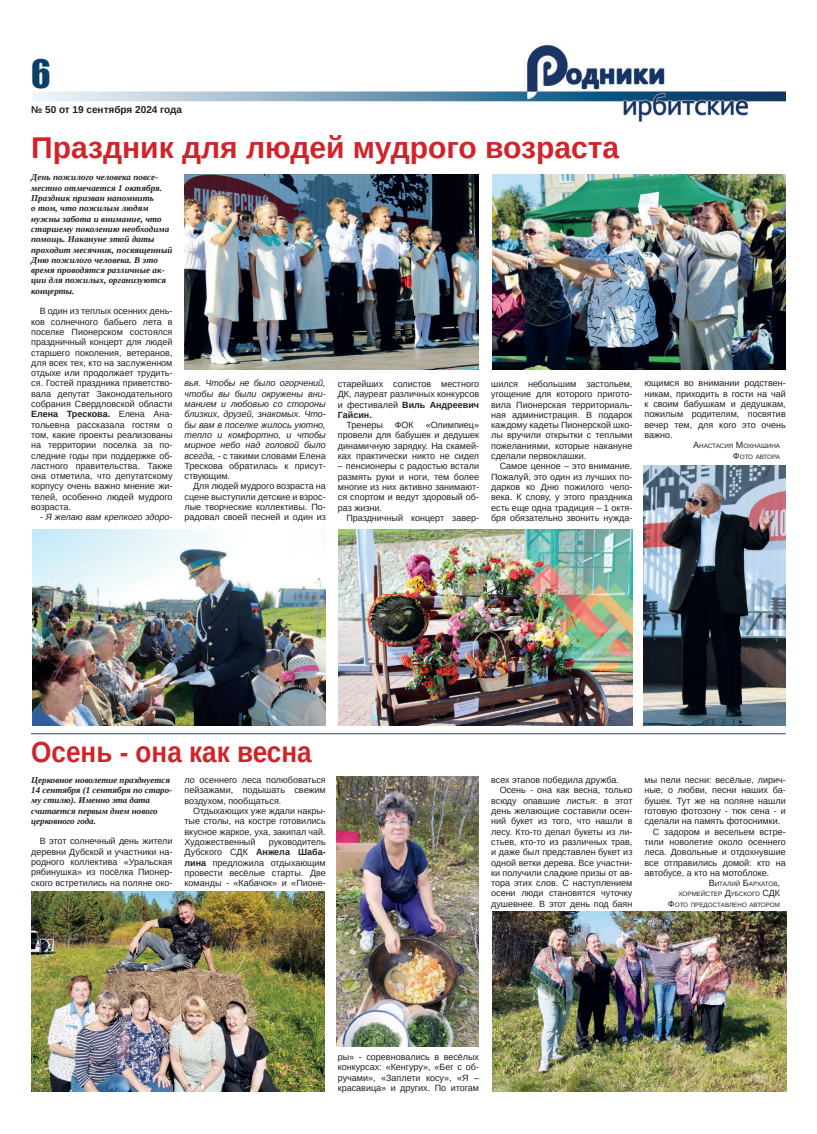
<style>
.page{position:relative;width:817px;height:1134px;background:#fff}
.page>*{position:absolute;margin:0;border:0;box-sizing:border-box;transform-origin:0 0}
.t1{font:36px "Impact";color:#0a3f67}
.t2{font:700 30px "Liberation Sans";color:#d1232a}
.t3{font:700 29px "Liberation Sans";color:#d1232a;scale:.9 1}
.t4{font:700 10px "Liberation Sans";color:#231f20}
.t5{font:9px/10.3px "Liberation Sans";color:#231f20;text-align:justify}
.t6{font:italic 700 9px/10.3px "Liberation Serif";letter-spacing:.01em;color:#231f20}
.t7{font:italic 9px/10.3px "Liberation Sans";color:#231f20;text-align:justify}
.t8{font:6.3px/10.3px "Liberation Sans";color:#231f20;text-align:right}
.s1{font-weight:700}
.s2{font-style:normal}
.s3{font-size:9px}
</style>
<div class="page">
<img style="left:33px;top:43px;width:752px;height:80px">
<img style="left:184px;top:174px;width:294px;height:196px">
<img style="left:492px;top:174px;width:293px;height:196px">
<hr style="left:31px;top:733px;width:754px;height:1px;background:#253f8e">
<img style="left:32px;top:530px;width:293px;height:195px">
<img style="left:339px;top:530px;width:293px;height:195px">
<img style="left:643px;top:465px;width:142px;height:260px">
<img style="left:336px;top:776px;width:142px;height:271px">
<img style="left:492px;top:912px;width:294px;height:179px">
<img style="left:31px;top:891px;width:294px;height:200px">
<h1 class="t1" style="left:31px;top:55px;width:21px">6</h1>
<p class="t4" style="left:31px;top:102px;width:152px">№ 50 от 19 сентября 2024 года</p>
<h2 class="t2" style="left:31px;top:127px;width:589px">Праздник для людей мудрого возраста</h2>
<p class="t6" style="left:31px;top:172px;width:143px">День пожилого человека повсе&shy;местно отмечается 1 октября.<br>Праздник призван напомнить<br>о том, что пожилым людям нужны забота и внимание, что старшему поколению необходима помощь. Накануне этой даты проходит месячник, посвященный<br>Дню пожилого человека. В это время проводятся различные ак&shy;ции для пожилых, организуются концерты.</p>
<p class="t5" style="left:31px;top:306px;width:143px;text-indent:9px">В один из теплых осенних день&shy;ков солнечного бабьего лета в поселке Пионерском состоялся праздничный концерт для людей старшего поколения, ветеранов, для всех тех, кто на заслуженном отдыхе или продолжает трудить&shy;ся. Гостей праздника приветство&shy;вала депутат Законодательного собрания Свердловской области <span class="s1">Елена Трескова.</span> Елена Ана&shy;тольевна рассказала гостям о том, какие проекты реализованы на территории поселка за по&shy;следние годы при поддержке об&shy;ластного правительства. Также она отметила, что депутатскому корпусу очень важно мнение жи&shy;телей, особенно людей мудрого возраста.</p>
<p class="t7" style="left:40px;top:512px;width:134px">- Я желаю вам крепкого здоро-</p>
<p class="t7" style="left:184px;top:378px;width:143px">вья. Чтобы не было огорчений, чтобы вы были окружены вни&shy;манием и любовью со стороны близких, друзей, знакомых. Что&shy;бы вам в поселке жилось уютно, тепло и комфортно, и чтобы мирное небо над головой было всегда, <span class="s2">- с такими словами Елена Трескова обратилась к присут&shy;ствующим.</span></p>
<p class="t5" style="left:184px;top:481px;width:143px;text-indent:9px">Для людей мудрого возраста на сцене выступили детские и взрос&shy;лые творческие коллективы. По&shy;радовал своей песней и один из</p>
<p class="t5" style="left:338px;top:379px;width:143px">старейших солистов местного ДК, лауреат различных конкурсов и фестивалей <span class="s1">Виль Андреевич Гайсин.</span></p>
<p class="t5" style="left:346px;top:420px;width:38px">Тренеры</p>
<p class="t5" style="left:394px;top:420px;width:21px">ФОК</p>
<p class="t5" style="left:491px;top:379px;width:143px">шился небольшим застольем, угощение для которого пригото&shy;вила Пионерская территориаль&shy;ная администрация. В подарок каждому кадеты Пионерской шко&shy;лы вручили открытки с теплыми пожеланиями, которые накануне сделали первоклашки.</p>
<p class="t5" style="left:491px;top:461px;width:143px;text-indent:9px">Самое ценное – это внимание.<br>Пожалуй, это один из лучших по&shy;дарков ко Дню пожилого чело&shy;века. К слову, у этого праздника есть еще одна традиция – 1 октя&shy;бря обязательно звонить нужда-</p>
<p class="t5" style="left:338px;top:420px;width:143px;text-indent:88px">«Олимпиец» провели для бабушек и дедушек динамичную зарядку. На скамей&shy;ках практически никто не сидел</p>
<p class="t5" style="left:338px;top:461px;width:143px">– пенсионеры с радостью встали размять руки и ноги, тем более многие из них активно занимают&shy;ся спортом и ведут здоровый об&shy;раз жизни.</p>
<p class="t5" style="left:346px;top:513px;width:134px">Праздничный концерт завер-</p>
<p class="t5" style="left:644px;top:378px;width:143px">ющимся во внимании родствен&shy;никам, приходить в гости на чай к своим бабушкам и дедушкам, пожилым родителям, посвятив вечер тем, для кого это очень важно.</p>
<p class="t8" style="left:693px;top:441px;width:88px"><span class="s3">а</span>настасия <span class="s3">М</span>охнашина<br><span class="s3">Ф</span>ото автора</p>
<h3 class="t3" style="left:31px;top:732px;width:313px">Осень - она как весна</h3>
<p class="t6" style="left:31px;top:774px;width:142px">Церковное новолетие празднуется<br>14 сентября (1 сентября по старо&shy;му стилю). Именно эта дата считается первым днем нового церковного года.</p>
<p class="t5" style="left:31px;top:836px;width:143px;text-indent:9px">В этот солнечный день жители деревни Дубской и участники на&shy;родного коллектива «Уральская рябинушка» из посёлка Пионер&shy;ского встретились на поляне око-</p>
<p class="t5" style="left:184px;top:775px;width:143px">ло осеннего леса полюбоваться пейзажами, подышать свежим воздухом, пообщаться.</p>
<p class="t5" style="left:184px;top:806px;width:143px;text-indent:9px">Отдыхающих уже ждали накры&shy;тые столы, на костре готовились вкусное жаркое, уха, закипал чай.<br>Художественный</p>
<p class="t5" style="left:184px;top:837px;width:143px;text-indent:84px">руководитель Дубского СДК <span class="s1">Анжела Шаба&shy;лина</span> предложила отдыхающим провести весёлые старты. Две команды - «Кабачок» и «Пионе-</p>
<p class="t5" style="left:491px;top:775px;width:129px">всех этапов победила дружба.</p>
<p class="t5" style="left:499px;top:785px;width:134px">Осень - она как весна, только</p>
<p class="t5" style="left:491px;top:795px;width:143px">всюду опавшие листья: в этот</p>
<p class="t5" style="left:491px;top:806px;width:143px">день желающие составили осен-</p>
<p class="t5" style="left:491px;top:816px;width:143px">ний букет из того, что нашли в</p>
<p class="t5" style="left:491px;top:826px;width:143px">лесу. Кто-то делал букеты из ли-</p>
<p class="t5" style="left:491px;top:837px;width:143px">стьев, кто-то из различных трав,</p>
<p class="t5" style="left:491px;top:847px;width:143px">и даже был представлен букет из</p>
<p class="t5" style="left:491px;top:857px;width:143px">одной ветки дерева. Все участни-</p>
<p class="t5" style="left:491px;top:868px;width:143px">ки получили сладкие призы от ав-</p>
<p class="t5" style="left:491px;top:878px;width:143px">тора этих слов. С наступлением</p>
<p class="t5" style="left:491px;top:888px;width:143px">осени люди становятся чуточку</p>
<p class="t5" style="left:491px;top:898px;width:143px">душевнее. В этот день под баян</p>
<p class="t5" style="left:644px;top:775px;width:143px">мы пели песни: весёлые, лирич-</p>
<p class="t5" style="left:644px;top:785px;width:143px">ные, о любви, песни наших ба-</p>
<p class="t5" style="left:644px;top:795px;width:143px">бушек. Тут же на поляне нашли</p>
<p class="t5" style="left:644px;top:806px;width:143px">готовую фотозону - тюк сена - и</p>
<p class="t5" style="left:644px;top:816px;width:137px">сделали на память фотоснимки.</p>
<p class="t5" style="left:652px;top:826px;width:134px">С задором и весельем встре-</p>
<p class="t5" style="left:644px;top:837px;width:143px">тили новолетие около осеннего</p>
<p class="t5" style="left:644px;top:847px;width:143px">леса. Довольные и отдохнувшие</p>
<p class="t5" style="left:644px;top:857px;width:143px">все отправились домой: кто на</p>
<p class="t5" style="left:644px;top:868px;width:126px">автобусе, а кто на мотоблоке.</p>
<p class="t8" style="left:667px;top:879px;width:114px"><span class="s3">в</span>италий <span class="s3">б</span>архатов<span class="s3">, </span>хорМейстер <span class="s3">д</span>убского <span class="s3">сдк<br>Ф</span>ото Предоставлено автороМ</p>
<p class="t5" style="left:338px;top:1052px;width:143px">ры» - соревновались в весёлых конкурсах: «Кенгуру», «Бег с об&shy;ручами», «Заплети косу», «Я – красавица» и других. По итогам</p>
</div>
